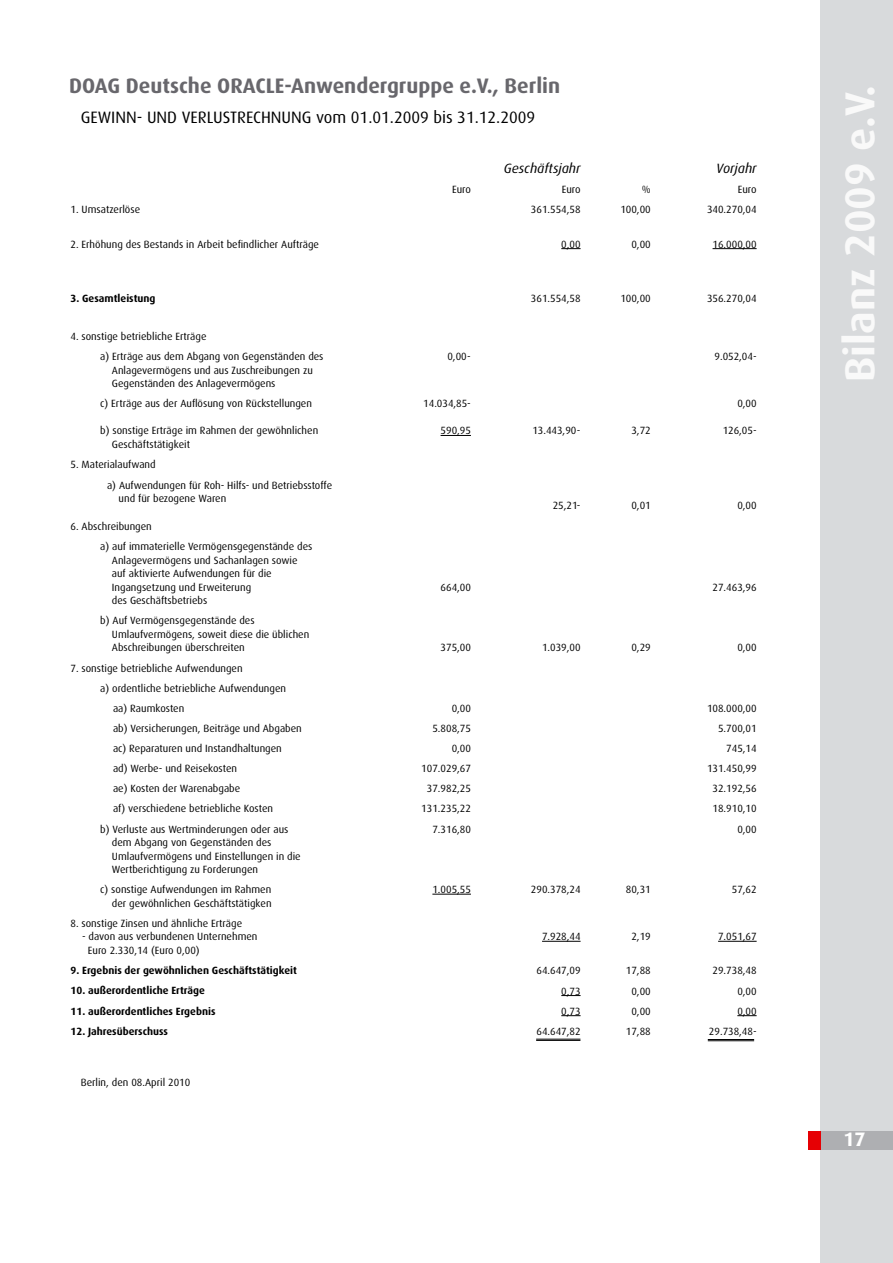
<style>
.page{position:relative;width:893px;height:1263px;background:#fff}
.page>*{position:absolute;margin:0;border:0;box-sizing:border-box;transform-origin:0 0}
.t1{font:700 42px "Dax";color:#f9f9f9}
.t2{font:700 21px "Dax";color:#68676c}
.t3{font:700 19.5px "Dax";color:#fff}
.t4{font:16.5px "Dax";color:#000}
.t5{font:italic 13.5px "Dax Pro";color:#000}
.t6{font:10.5px/13.5px "Dax";color:#000}
.t7{font:700 10.5px "Dax";color:#000}
</style>
<div class="page">
<div style="left:821px;top:0;width:72px;height:1263px;background:#d8dadc"></div>
<div style="left:821px;top:1131px;width:72px;height:18px;background:#aeafb2"></div>
<div style="left:808px;top:1131px;width:13px;height:18px;background:#e60004"></div>
<svg style="left:561px;top:248px;width:20px;height:1px"></svg>
<hr style="left:713px;top:248px;width:44px;height:1px;background:#000">
<hr style="left:441px;top:435px;width:30px;height:1px;background:#000">
<hr style="left:432px;top:894px;width:39px;height:1px;background:#000">
<hr style="left:542px;top:941px;width:39px;height:1px;background:#000">
<hr style="left:718px;top:941px;width:39px;height:1px;background:#000">
<svg style="left:561px;top:995px;width:20px;height:45px"></svg>
<svg style="left:737px;top:1015px;width:20px;height:25px"></svg>
<hr style="left:708px;top:1039px;width:46px;height:1px;background:#000">
<hr style="left:708px;top:1040px;width:46px;height:1px;background:#000">
<hr style="left:536px;top:1039px;width:44px;height:1px;background:#000">
<hr style="left:536px;top:1040px;width:44px;height:1px;background:#000">
<h2 class="t2" style="left:69px;top:73px;width:493px">DOAG Deutsche ORACLE-Anwendergruppe e.V., Berlin</h2>
<h3 class="t4" style="left:81px;top:108px;width:456px">GEWINN- UND VERLUSTRECHNUNG vom 01.01.2009 bis 31.12.2009</h3>
<p class="t5" style="left:504px;top:160px;width:78px">Geschäftsjahr</p>
<p class="t5" style="left:716px;top:160px;width:42px">Vorjahr</p>
<p class="t6" style="left:452px;top:183px;width:20px">Euro</p>
<p class="t6" style="left:562px;top:183px;width:20px">Euro</p>
<p class="t6" style="left:642px;top:183px;width:10px">%</p>
<p class="t6" style="left:738px;top:183px;width:20px">Euro</p>
<p class="t6" style="left:71px;top:203px;width:71px">1. Umsatzerlöse</p>
<p class="t6" style="left:531px;top:203px;width:51px">361.554,58</p>
<p class="t6" style="left:620px;top:203px;width:32px">100,00</p>
<p class="t6" style="left:707px;top:203px;width:51px">340.270,04</p>
<p class="t6" style="left:71px;top:237px;width:250px">2. Erhöhung des Bestands in Arbeit befindlicher Aufträge</p>
<p class="t6" style="left:561px;top:237px;width:21px">0,00</p>
<p class="t6" style="left:631px;top:237px;width:21px">0,00</p>
<p class="t6" style="left:713px;top:237px;width:46px">16.000,00</p>
<p class="t7" style="left:71px;top:293px;width:87px">3. Gesamtleistung</p>
<p class="t6" style="left:531px;top:292px;width:51px">361.554,58</p>
<p class="t6" style="left:620px;top:292px;width:32px">100,00</p>
<p class="t6" style="left:707px;top:292px;width:51px">356.270,04</p>
<p class="t6" style="left:100px;top:327px;width:225px;line-height:20.1px;text-indent:-30px">4. sonstige betriebliche Erträge<br>a) Erträge aus dem Abgang von Gegenständen des</p>
<p class="t6" style="left:112px;top:363px;width:203px">Anlagevermögens und aus Zuschreibungen zu<br>Gegenständen des Anlagevermögens</p>
<p class="t6" style="left:447px;top:350px;width:25px">0,00-</p>
<p class="t6" style="left:714px;top:350px;width:44px">9.052,04-</p>
<p class="t6" style="left:100px;top:397px;width:213px">c) Erträge aus der Auflösung von Rückstellungen</p>
<p class="t6" style="left:112px;top:424px;width:208px;text-indent:-12px">b) sonstige Erträge im Rahmen der gewöhnlichen<br>Geschäftstätigkeit</p>
<p class="t6" style="left:107px;top:454px;width:227px;line-height:20.9px;text-indent:-37px">5. Materialaufwand<br>a) Aufwendungen für Roh- Hilfs- und Betriebsstoffe</p>
<p class="t6" style="left:119px;top:492px;width:109px">und für bezogene Waren</p>
<p class="t6" style="left:71px;top:520px;width:83px">6. Abschreibungen</p>
<p class="t6" style="left:112px;top:540px;width:202px;text-indent:-12px">a) auf immaterielle Vermögensgegenstände des Anlagevermögens und Sachanlagen sowie auf aktivierte Aufwendungen für die Ingangsetzung und Erweiterung<br>des Geschäftsbetriebs</p>
<p class="t6" style="left:112px;top:614px;width:199px;text-indent:-12px">b) Auf Vermögensgegenstände des<br>Umlaufvermögens, soweit diese die üblichen<br>Abschreibungen überschreiten</p>
<p class="t6" style="left:423px;top:397px;width:49px">14.034,85-</p>
<p class="t6" style="left:441px;top:424px;width:32px">590,95</p>
<p class="t6" style="left:532px;top:424px;width:50px">13.443,90-</p>
<p class="t6" style="left:631px;top:424px;width:21px">3,72</p>
<p class="t6" style="left:737px;top:397px;width:21px">0,00</p>
<p class="t6" style="left:723px;top:424px;width:35px">126,05-</p>
<p class="t6" style="left:553px;top:498px;width:29px">25,21-</p>
<p class="t6" style="left:631px;top:498px;width:21px">0,01</p>
<p class="t6" style="left:737px;top:498px;width:21px">0,00</p>
<p class="t6" style="left:441px;top:580px;width:32px">664,00</p>
<p class="t6" style="left:713px;top:580px;width:46px">27.463,96</p>
<p class="t6" style="left:441px;top:641px;width:32px">375,00</p>
<p class="t6" style="left:542px;top:641px;width:40px">1.039,00</p>
<p class="t6" style="left:631px;top:641px;width:21px">0,29</p>
<p class="t6" style="left:737px;top:641px;width:21px">0,00</p>
<p class="t6" style="left:71px;top:661px;width:174px">7. sonstige betriebliche Aufwendungen</p>
<p class="t6" style="left:100px;top:681px;width:187px">a) ordentliche betriebliche Aufwendungen</p>
<p class="t6" style="left:113px;top:701px;width:73px">aa) Raumkosten</p>
<p class="t6" style="left:452px;top:701px;width:21px">0,00</p>
<p class="t6" style="left:707px;top:701px;width:51px">108.000,00</p>
<p class="t6" style="left:113px;top:722px;width:190px">ab) Versicherungen, Beiträge und Abgaben</p>
<p class="t6" style="left:432px;top:722px;width:40px">5.808,75</p>
<p class="t6" style="left:718px;top:722px;width:40px">5.700,01</p>
<p class="t6" style="left:113px;top:742px;width:170px">ac) Reparaturen und Instandhaltungen</p>
<p class="t6" style="left:452px;top:742px;width:21px">0,00</p>
<p class="t6" style="left:726px;top:742px;width:32px">745,14</p>
<p class="t6" style="left:113px;top:762px;width:126px">ad) Werbe- und Reisekosten</p>
<p class="t6" style="left:421px;top:762px;width:51px">107.029,67</p>
<p class="t6" style="left:707px;top:762px;width:51px">131.450,99</p>
<p class="t6" style="left:113px;top:782px;width:129px">ae) Kosten der Warenabgabe</p>
<p class="t6" style="left:427px;top:782px;width:46px">37.982,25</p>
<p class="t6" style="left:713px;top:782px;width:46px">32.192,56</p>
<p class="t6" style="left:113px;top:802px;width:162px">af) verschiedene betriebliche Kosten</p>
<p class="t6" style="left:421px;top:802px;width:51px">131.235,22</p>
<p class="t6" style="left:713px;top:802px;width:46px">18.910,10</p>
<p class="t6" style="left:112px;top:822px;width:190px;text-indent:-12px">b) Verluste aus Wertminderungen oder aus dem Abgang von Gegenständen des Umlaufvermögens und Einstellungen in die Wertberichtigung zu Forderungen</p>
<p class="t6" style="left:432px;top:822px;width:40px">7.316,80</p>
<p class="t6" style="left:737px;top:822px;width:21px">0,00</p>
<p class="t6" style="left:100px;top:883px;width:173px;text-align:right">c) sonstige Aufwendungen im Rahmen der gewöhnlichen Geschäftstätigken</p>
<p class="t6" style="left:432px;top:883px;width:40px">1.005,55</p>
<p class="t6" style="left:531px;top:883px;width:51px">290.378,24</p>
<p class="t6" style="left:626px;top:883px;width:26px">80,31</p>
<p class="t6" style="left:732px;top:883px;width:26px">57,62</p>
<p class="t6" style="left:71px;top:916px;width:173px">8. sonstige Zinsen und ähnliche Erträge</p>
<p class="t6" style="left:88px;top:930px;width:171px;text-indent:-6px">- davon aus verbundenen Unternehmen<br>Euro 2.330,14 (Euro 0,00)</p>
<p class="t6" style="left:542px;top:930px;width:40px">7.928,44</p>
<p class="t6" style="left:631px;top:930px;width:21px">2,19</p>
<p class="t6" style="left:718px;top:930px;width:40px">7.051,67</p>
<p class="t7" style="left:71px;top:964px;width:228px">9. Ergebnis der gewöhnlichen Geschäftstätigkeit</p>
<p class="t6" style="left:536px;top:963px;width:46px">64.647,09</p>
<p class="t6" style="left:626px;top:963px;width:26px">17,88</p>
<p class="t6" style="left:713px;top:963px;width:46px">29.738,48</p>
<p class="t7" style="left:71px;top:985px;width:136px">10. außerordentliche Erträge</p>
<p class="t6" style="left:561px;top:984px;width:21px">0,73</p>
<p class="t6" style="left:631px;top:984px;width:21px">0,00</p>
<p class="t6" style="left:737px;top:984px;width:21px">0,00</p>
<p class="t7" style="left:71px;top:1005px;width:146px">11. außerordentliches Ergebnis</p>
<p class="t6" style="left:561px;top:1004px;width:21px">0,73</p>
<p class="t6" style="left:631px;top:1004px;width:21px">0,00</p>
<p class="t6" style="left:737px;top:1004px;width:21px">0,00</p>
<p class="t7" style="left:71px;top:1025px;width:99px">12. Jahresüberschuss</p>
<p class="t6" style="left:536px;top:1024px;width:46px">64.647,82</p>
<p class="t6" style="left:626px;top:1024px;width:26px">17,88</p>
<p class="t6" style="left:709px;top:1024px;width:49px">29.738,48-</p>
<p class="t6" style="left:81px;top:1076px;width:111px">Berlin, den 08.April 2010</p>
<h1 class="t1" style="left:836px;top:382px;width:299px;rotate:-90deg">Bilanz 2009 e.V.</h1>
<h3 class="t3" style="left:843px;top:1128px;width:23px">17</h3>
</div>
